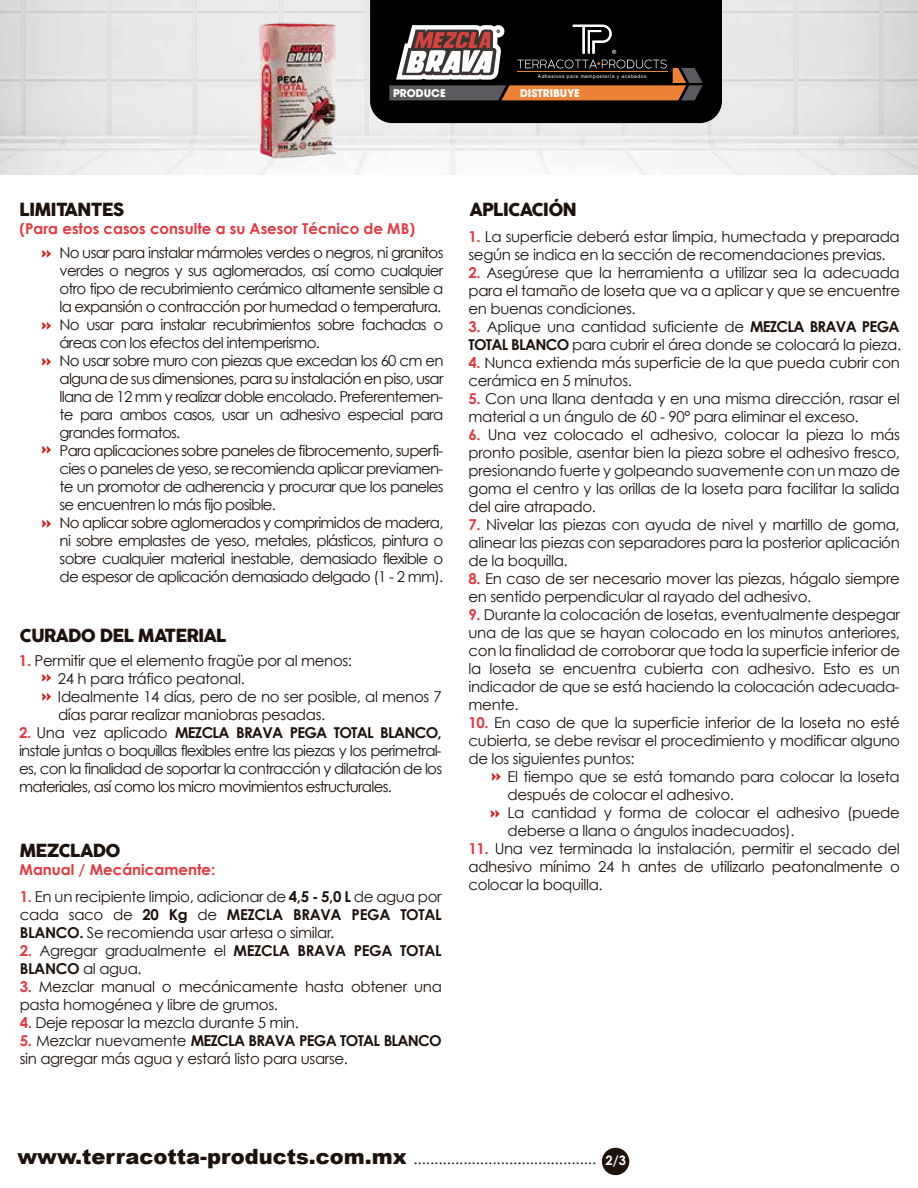
<style>
.page{position:relative;width:918px;height:1188px;background:#fff}
.page>*{position:absolute;margin:0;border:0;box-sizing:border-box;transform-origin:0 0}
.t1{font:17.7px "Cocogoose";letter-spacing:-.05em;color:#1e120d}
.t2{font:15px/18px "Century Gothic";letter-spacing:-.025em;color:#1e120d}
.t3{font:15px/18px "Century Gothic";letter-spacing:-.05em;color:#1e120d}
.t4{font:700 15px "Century Gothic";color:#e23940}
.t5{font:900 15px "DIN";color:#cf1819}
.t6{font:700 13.05px "Century Gothic";color:#fff}
.t7{font:700 10.65px "Avant Garde LT";color:#fff}
.t8{font:4.95px "Arial";letter-spacing:.1em;color:#fff}
.s1{font-weight:700;color:#e23940}
.s2{font-weight:700}
.s3{font-family:"DIN";font-weight:900;color:#cf1819}
.s4{font-family:"Arial";font-weight:900;font-size:21px}
</style>
<div class="page">
<img style="left:1px;top:0;width:917px;height:175px">
<div style="left:602px;top:1148px;width:27px;height:27px;background:#1e120d;border-radius:50%"></div>
<img style="left:234px;top:11px;width:127px;height:158px">
<svg style="left:370px;top:0;width:352px;height:123px;background:#2f2520"></svg>
<p class="t8" style="left:538px;top:73px;width:110px">Adhesivos para mampostería y acabados</p>
<p class="t7" style="left:393px;top:86px;width:54px">PRODUCE</p>
<p class="t7" style="left:520px;top:86px;width:61px">DISTRIBUYE</p>
<p class="t1" style="left:20px;top:197px;width:106px">LIMITANTES</p>
<p class="t4" style="left:20px;top:217px;width:397px">(Para estos casos consulte a su Asesor Técnico de MB)</p>
<p class="t3" style="left:59px;top:243px;width:386px">No usar para instalar mármoles verdes o negros, ni granitos verdes o negros y sus aglomerados, así como cualquier otro tipo de recubrimiento cerámico altamente sensible a la expansión o contracción por humedad o temperatura.<br>No usar para instalar recubrimientos sobre fachadas o áreas con los efectos del intemperismo.<br>No usar sobre muro con piezas que excedan los 60 cm en alguna de sus dimensiones, para su instalación en piso, usar llana de 12 mm y realizar doble encolado. Preferentemen&shy;te para ambos casos, usar un adhesivo especial para grandes formatos.<br>Para aplicaciones sobre paneles de fibrocemento, superfi&shy;cies o paneles de yeso, se recomienda aplicar previamen&shy;te un promotor de adherencia y procurar que los paneles se encuentren lo más fijo posible.<br>No aplicar sobre aglomerados y comprimidos de madera, ni sobre emplastes de yeso, metales, plásticos, pintura o sobre cualquier material inestable, demasiado flexible o de espesor de aplicación demasiado delgado (1 - 2 mm).</p>
<p class="t5" style="left:42px;top:242px;width:12px">»</p>
<p class="t5" style="left:42px;top:314px;width:12px">»</p>
<p class="t5" style="left:42px;top:350px;width:12px">»</p>
<p class="t5" style="left:42px;top:439px;width:12px">»</p>
<p class="t5" style="left:42px;top:512px;width:12px">»</p>
<p class="t1" style="left:20px;top:623px;width:209px">CURADO DEL MATERIAL</p>
<p class="t2" style="left:58px;top:651px;width:296px;text-indent:-39px"><span class="s1">1.</span> Permitir que el elemento fragüe por al menos:<br>24 h para tráfico peatonal.</p>
<p class="t2" style="left:58px;top:705px;width:269px">días parar realizar maniobras pesadas.</p>
<p class="t2" style="left:19px;top:723px;width:425px;text-align:justify"><span class="s1">2.</span> Una vez aplicado <span class="s2">MEZCLA BRAVA PEGA TOTAL BLANCO, </span>instale juntas o boquillas flexibles entre las piezas y los perimetral&shy;es, con la finalidad de soportar la contracción y dilatación de los materiales, así como los micro movimientos estructurales.</p>
<p class="t5" style="left:41px;top:666px;width:12px">»</p>
<p class="t2" style="left:41px;top:687px;width:402px"><span class="s3">»</span> Idealmente 14 días, pero de no ser posible, al menos 7</p>
<p class="t1" style="left:20px;top:838px;width:103px">MEZCLADO</p>
<p class="t4" style="left:20px;top:858px;width:197px">Manual / Mecánicamente:</p>
<p class="t2" style="left:20px;top:887px;width:424px;text-align:justify"><span class="s1">1.</span> En un recipiente limpio, adicionar de <span class="s2">4,5 - 5,0 L</span> de agua por cada saco de <span class="s2">20 Kg</span> de <span class="s2">MEZCLA BRAVA PEGA TOTAL BLANCO.</span> Se recomienda usar artesa o similar.</p>
<p class="t2" style="left:20px;top:941px;width:424px"><span class="s1">2.</span> Agregar gradualmente el <span class="s2">MEZCLA BRAVA PEGA TOTAL<br>BLANCO</span> al agua.</p>
<p class="t2" style="left:20px;top:977px;width:424px"><span class="s1">3.</span> Mezclar manual o mecánicamente hasta obtener una pasta homogénea y libre de grumos.</p>
<p class="t2" style="left:20px;top:1013px;width:281px"><span class="s1">4.</span> Deje reposar la mezcla durante 5 min.</p>
<p class="t2" style="left:20px;top:1031px;width:424px"><span class="s1">5.</span> Mezclar nuevamente <span class="s2">MEZCLA BRAVA PEGA TOTAL BLANCO </span>sin agregar más agua y estará listo para usarse.</p>
<p class="t1" style="left:470px;top:197px;width:109px">APLICACIÓN</p>
<p class="t2" style="left:468px;top:228px;width:433px"><span class="s1">1.</span> La superficie deberá estar limpia, humectada y preparada según se indica en la sección de recomendaciones previas.</p>
<p class="t2" style="left:469px;top:264px;width:433px;text-align:justify"><span class="s1">2.</span> Asegúrese que la herramienta a utilizar sea la adecuada para el tamaño de loseta que va a aplicar y que se encuentre en buenas condiciones.</p>
<p class="t2" style="left:469px;top:318px;width:434px"><span class="s1">3.</span> Aplique una cantidad suficiente de <span class="s2">MEZCLA BRAVA PEGA<br>TOTAL BLANCO</span> para cubrir el área donde se colocará la pieza.</p>
<p class="t2" style="left:469px;top:354px;width:433px"><span class="s1">4.</span> Nunca extienda más superficie de la que pueda cubrir con cerámica en 5 minutos.</p>
<p class="t2" style="left:469px;top:390px;width:433px"><span class="s1">5.</span> Con una llana dentada y en una misma dirección, rasar el material a un ángulo de 60 - 90° para eliminar el exceso.</p>
<p class="t2" style="left:469px;top:426px;width:433px;text-align:justify"><span class="s1">6.</span> Una vez colocado el adhesivo, colocar la pieza lo más pronto posible, asentar bien la pieza sobre el adhesivo fresco, presionando fuerte y golpeando suavemente con un mazo de goma el centro y las orillas de la loseta para facilitar la salida del aire atrapado.</p>
<p class="t2" style="left:468px;top:516px;width:433px;text-align:justify"><span class="s1">7.</span> Nivelar las piezas con ayuda de nivel y martillo de goma, alinear las piezas con separadores para la posterior aplicación de la boquilla.</p>
<p class="t2" style="left:469px;top:570px;width:433px"><span class="s1">8.</span> En caso de ser necesario mover las piezas, hágalo siempre en sentido perpendicular al rayado del adhesivo.</p>
<p class="t2" style="left:469px;top:606px;width:433px;text-align:justify"><span class="s1">9.</span> Durante la colocación de losetas, eventualmente despegar una de las que se hayan colocado en los minutos anteriores, con la finalidad de corroborar que toda la superficie inferior de la loseta se encuentra cubierta con adhesivo. Esto es un indicador de que se está haciendo la colocación adecuada&shy;mente.</p>
<p class="t2" style="left:469px;top:714px;width:433px;text-align:justify"><span class="s1">10.</span> En caso de que la superficie inferior de la loseta no esté cubierta, se debe revisar el procedimiento y modificar alguno de los siguientes puntos:</p>
<p class="t2" style="left:507px;top:768px;width:394px">El tiempo que se está tomando para colocar la loseta después de colocar el adhesivo.<br>La cantidad y forma de colocar el adhesivo (puede deberse a llana o ángulos inadecuados).</p>
<p class="t2" style="left:469px;top:840px;width:433px;text-align:justify"><span class="s1">11.</span> Una vez terminada la instalación, permitir el secado del adhesivo mínimo 24 h antes de utilizarlo peatonalmente o colocar la boquilla.</p>
<p class="t5" style="left:491px;top:765px;width:12px">»</p>
<p class="t5" style="left:490px;top:802px;width:12px">»</p>
<p class="t2" style="left:17px;top:1149px;width:580px"><span class="s4">www.terracotta-products.com.mx</span> ............................................</p>
<p class="t6" style="left:606px;top:1151px;width:22px">2/3</p>
</div>
